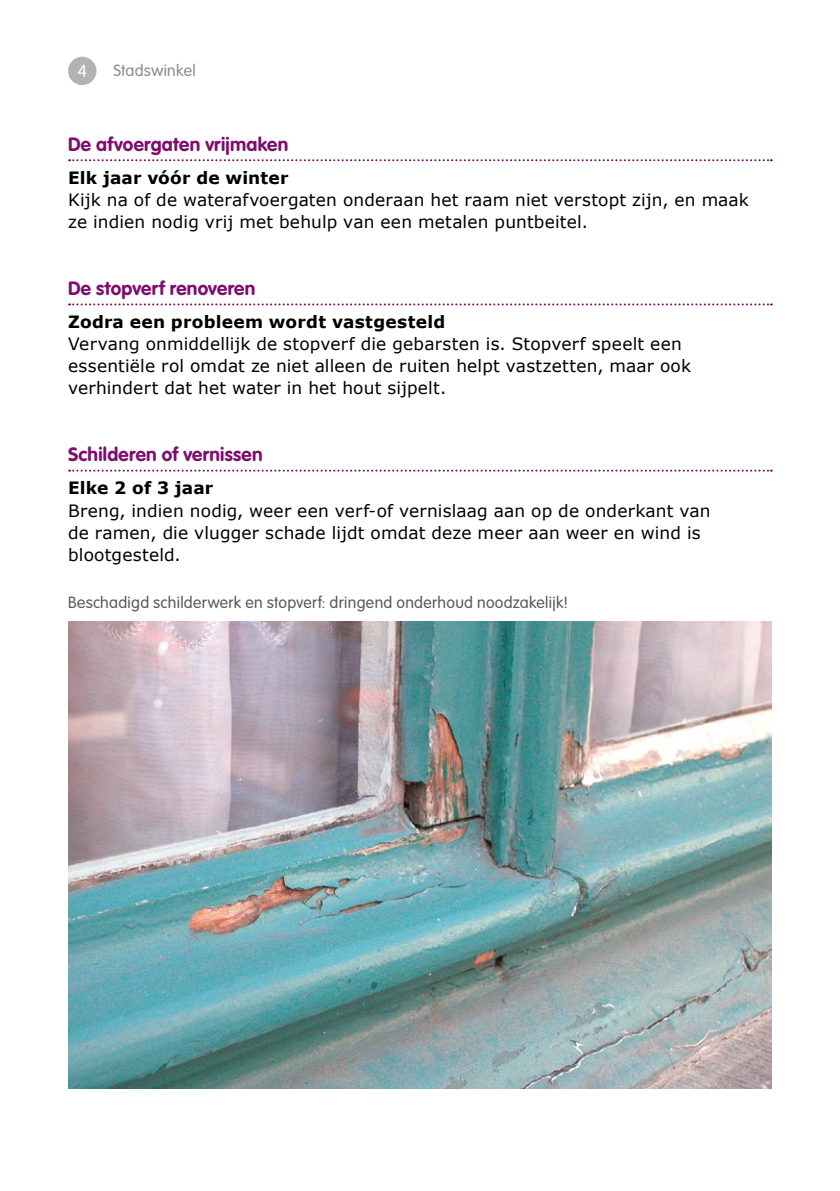
<style>
.page{position:relative;width:840px;height:1191px;background:#fff}
.page>*{position:absolute;margin:0;border:0;box-sizing:border-box;transform-origin:0 0}
.t1{font:700 19px "VAG Rounded Std";letter-spacing:.015em;color:#7e0c6e}
.t2{font:17px/22px "Verdana";letter-spacing:.01em;color:#000}
.t3{font:700 17px "Verdana";letter-spacing:.01em;color:#000}
.t4{font:300 17px "VAG Rounded Std";color:#fff}
.t5{font:300 16px "VAG Rounded Std";letter-spacing:.02em;color:#58595b}
.t6{font:300 16px "VAG Rounded Std";letter-spacing:.02em;color:#8a8c8c}
</style>
<div class="page">
<div style="left:68px;top:57px;width:28px;height:28px;background:#b2b3b2;border-radius:50%"></div>
<svg style="left:69px;top:159px;width:702px;height:2px"></svg>
<svg style="left:69px;top:303px;width:702px;height:2px"></svg>
<svg style="left:69px;top:469px;width:702px;height:2px"></svg>
<img style="left:68px;top:622px;width:703px;height:467px">
<p class="t4" style="left:78px;top:61px;width:11px">4</p>
<p class="t6" style="left:113px;top:62px;width:84px">Stadswinkel</p>
<p class="t1" style="left:68px;top:133px;width:222px">De afvoergaten vrijmaken</p>
<p class="t3" style="left:68px;top:167px;width:222px">Elk jaar vóór de winter</p>
<p class="t2" style="left:68px;top:188px;width:682px">Kijk na of de waterafvoergaten onderaan het raam niet verstopt zijn, en maak ze indien nodig vrij met behulp van een metalen puntbeitel.</p>
<p class="t1" style="left:68px;top:277px;width:189px">De stopverf renoveren</p>
<p class="t3" style="left:68px;top:311px;width:378px">Zodra een probleem wordt vastgesteld</p>
<p class="t2" style="left:68px;top:332px;width:624px">Vervang onmiddellijk de stopverf die gebarsten is. Stopverf speelt een essentiële rol omdat ze niet alleen de ruiten helpt vastzetten, maar ook verhindert dat het water in het hout sijpelt.</p>
<p class="t1" style="left:68px;top:443px;width:196px">Schilderen of vernissen</p>
<p class="t3" style="left:68px;top:477px;width:147px">Elke 2 of 3 jaar</p>
<p class="t2" style="left:68px;top:499px;width:643px">Breng, indien nodig, weer een verf-of vernislaag aan op de onderkant van de ramen, die vlugger schade lijdt omdat deze meer aan weer en wind is blootgesteld.</p>
<p class="t5" style="left:68px;top:593px;width:501px">Beschadigd schilderwerk en stopverf: dringend onderhoud noodzakelijk!</p>
</div>
